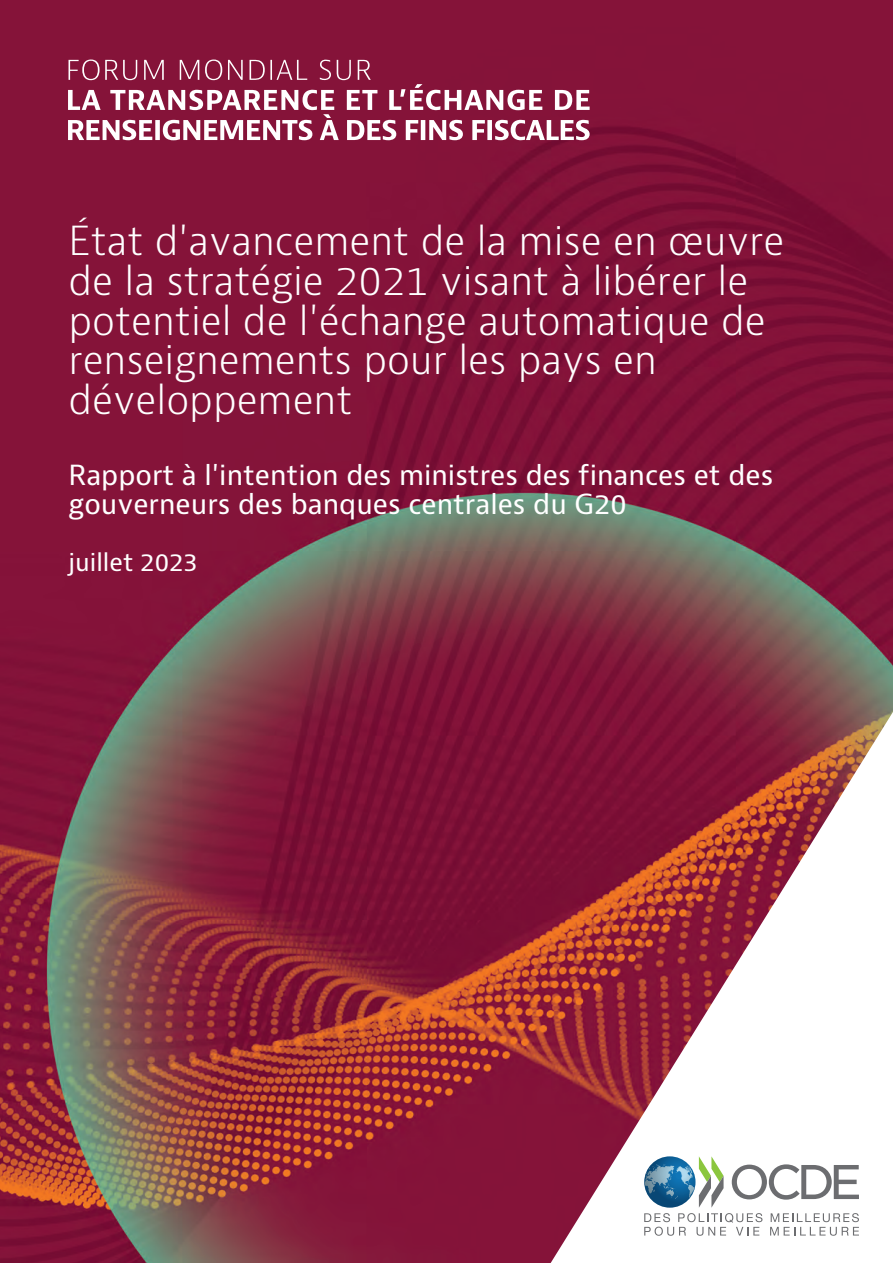
<style>
.page{position:relative;width:893px;height:1263px;background:#fff}
.page>*{position:absolute;margin:0;border:0;box-sizing:border-box;transform-origin:0 0}
.t1{font:300 39px/39.8px "OECD Bernini";color:#fff}
.t2{font:27px/28.3px "OECD Bernini";color:#fff}
.t3{font:24px "OECD Bernini";color:#fff}
</style>
<div class="page">
<img style="left:0;top:0;width:893px;height:1263px">
<svg style="left:551px;top:712px;width:342px;height:551px"></svg>
<svg style="left:644px;top:1156px;width:215px;height:80px"></svg>
<svg style="left:68px;top:60px;width:522px;height:80px"></svg>
<p class="t1" style="left:69px;top:222px;width:717px">État d'avancement de la mise en œuvre de la stratégie 2021 visant à libérer le potentiel de l'échange automatique de renseignements pour les pays en développement</p>
<p class="t2" style="left:69px;top:462px;width:706px">Rapport à l'intention des ministres des finances et des gouverneurs des banques centrales du G20</p>
<p class="t3" style="left:69px;top:548px;width:131px">juillet 2023</p>
</div>
